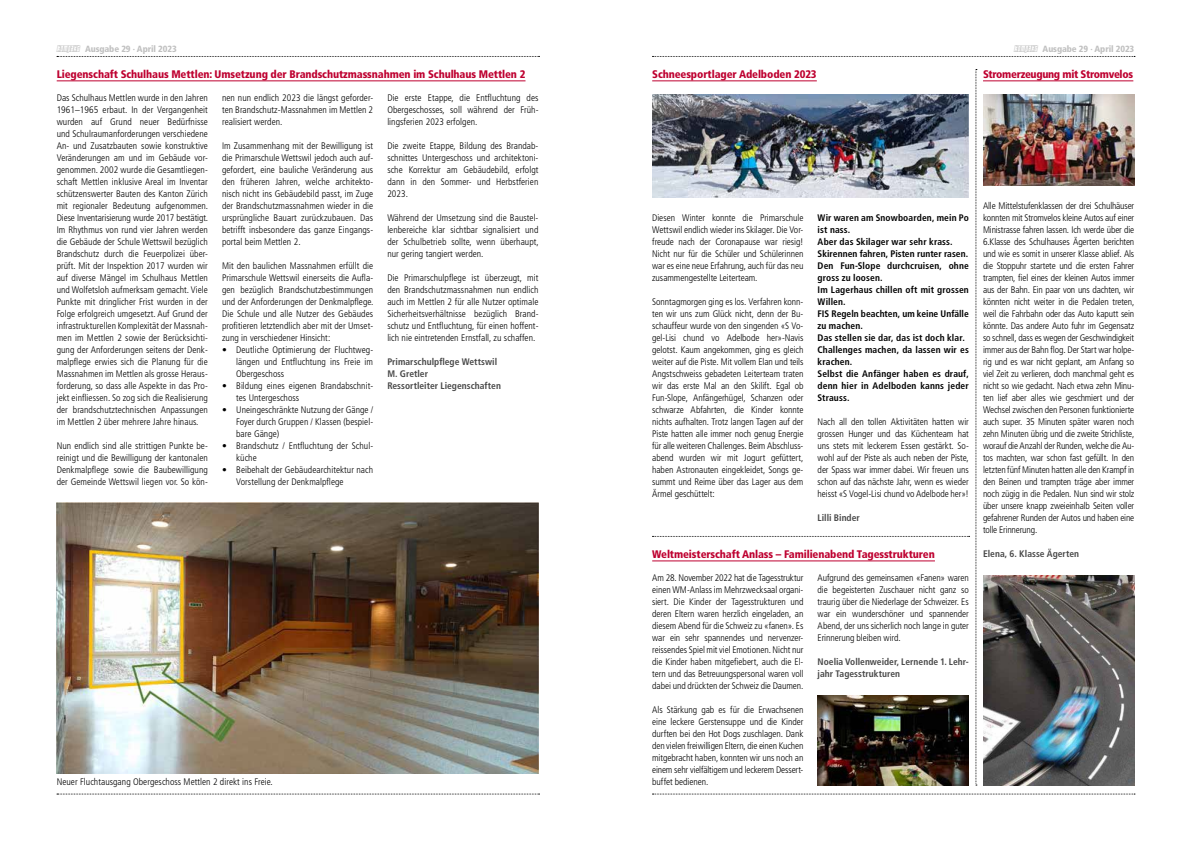
<style>
.page{position:relative;width:1191px;height:842px;background:#fff}
.page>*{position:absolute;margin:0;border:0;box-sizing:border-box;transform-origin:0 0}
.t1{font:900 condensed 11px "Frutiger LT Std";letter-spacing:-.01em;color:#be0030}
.t2{font:900 condensed 11px "Frutiger LT Std";letter-spacing:-.03em;color:#be0030}
.t3{font:300 condensed 9.5px/12px "Frutiger LT Std";letter-spacing:.005em;color:#000;text-align:justify}
.t4{font:700 condensed 9.5px/12px "Frutiger LT Std";letter-spacing:.01em;color:#000}
.t5{font:700 condensed 9.5px/12px "Frutiger LT Std";color:#484848}
.t6{font:900 condensed 9px "Frutiger LT Std";letter-spacing:-.01em;color:#c0c0c0}
.s1{font-family:"Wideawake";font-weight:400;font-stretch:normal;font-size:7.3px}
</style>
<div class="page">
<svg style="left:652px;top:56px;width:483px;height:1px"></svg>
<svg style="left:57px;top:794px;width:482px;height:1px"></svg>
<svg style="left:652px;top:794px;width:483px;height:1px"></svg>
<svg style="left:57px;top:56px;width:482px;height:1px"></svg>
<hr style="left:57px;top:80px;width:468px;height:1px;background:#be0030">
<hr style="left:652px;top:560px;width:283px;height:1px;background:#be0030">
<hr style="left:983px;top:80px;width:150px;height:1px;background:#be0030">
<hr style="left:652px;top:80px;width:165px;height:1px;background:#be0030">
<img style="left:652px;top:95px;width:317px;height:102px">
<svg style="left:652px;top:536px;width:317px;height:1px"></svg>
<img style="left:57px;top:503px;width:482px;height:270px">
<img style="left:817px;top:695px;width:152px;height:90px">
<img style="left:983px;top:95px;width:151px;height:90px">
<svg style="left:975px;top:69px;width:2px;height:717px"></svg>
<img style="left:983px;top:575px;width:151px;height:210px">
<p class="t6" style="left:57px;top:44px;width:121px"><span class="s1">kompakt</span> Ausgabe 29 · April 2023</p>
<p class="t6" style="left:1014px;top:44px;width:121px"><span class="s1">kompakt</span> Ausgabe 29 · April 2023</p>
<p class="t3" style="left:57px;top:92px;width:153px;text-align:left">Das Schulhaus Mettlen wurde in den Jahren 1961–1965 erbaut. In der Vergangenheit wurden auf Grund neuer Bedürfnisse und Schulraumanforderungen verschiedene An- und Zusatzbauten sowie konstruktive Veränderungen am und im Gebäude vor&shy;genommen. 2002 wurde die Gesamtliegen&shy;schaft Mettlen inklusive Areal im Inventar schützenswerter Bauten des Kanton Zürich mit regionaler Bedeutung aufgenommen.<br>Diese Inventarisierung wurde 2017 bestätigt.<br>Im Rhythmus von rund vier Jahren werden die Gebäude der Schule Wettswil bezüglich Brandschutz durch die Feuerpolizei über&shy;prüft. Mit der Inspektion 2017 wurden wir auf diverse Mängel im Schulhaus Mettlen und Wolfetsloh aufmerksam gemacht. Viele Punkte mit dringlicher Frist wurden in der Folge erfolgreich umgesetzt. Auf Grund der infrastrukturellen Komplexität der Massnah&shy;men im Mettlen 2 sowie der Berücksichti&shy;gung der Anforderungen seitens der Denk&shy;malpflege erwies sich die Planung für die Massnahmen im Mettlen als grosse Heraus&shy;forderung, so dass alle Aspekte in das Pro&shy;jekt einfliessen. So zog sich die Realisierung der brandschutztechnischen Anpassungen im Mettlen 2 über mehrere Jahre hinaus.</p>
<p class="t3" style="left:57px;top:440px;width:153px">Nun endlich sind alle strittigen Punkte be&shy;reinigt und die Bewilligung der kantonalen Denkmalpflege sowie die Baubewilligung der Gemeinde Wettswil liegen vor. So kön-</p>
<p class="t1" style="left:57px;top:67px;width:470px">Liegenschaft Schulhaus Mettlen: Umsetzung der Brandschutzmassnahmen im Schulhaus Mettlen 2</p>
<p class="t1" style="left:652px;top:67px;width:166px">Schneesportlager Adelboden 2023</p>
<p class="t2" style="left:983px;top:67px;width:151px">Stromerzeugung mit Stromvelos</p>
<p class="t3" style="left:387px;top:92px;width:153px">Die erste Etappe, die Entfluchtung des Obergeschosses, soll während der Früh&shy;lingsferien 2023 erfolgen.</p>
<p class="t3" style="left:387px;top:140px;width:153px">Die zweite Etappe, Bildung des Brandab&shy;schnittes Untergeschoss und architektoni&shy;sche Korrektur am Gebäudebild, erfolgt dann in den Sommer- und Herbstferien 2023.</p>
<p class="t3" style="left:387px;top:212px;width:153px">Während der Umsetzung sind die Baustel&shy;lenbereiche klar sichtbar signalisiert und der Schulbetrieb sollte, wenn überhaupt, nur gering tangiert werden.</p>
<p class="t3" style="left:387px;top:272px;width:153px">Die Primarschulpflege ist überzeugt, mit den Brandschutzmassnahmen nun endlich auch im Mettlen 2 für alle Nutzer optimale Sicherheitsverhältnisse bezüglich Brand&shy;schutz und Entfluchtung, für einen hoffent&shy;lich nie eintretenden Ernstfall, zu schaffen.</p>
<p class="t5" style="left:387px;top:356px;width:115px">Primarschulpflege Wettswil<br>M. Gretler<br>Ressortleiter Liegenschaften</p>
<p class="t3" style="left:222px;top:92px;width:153px">nen nun endlich 2023 die längst geforder&shy;ten Brandschutz-Massnahmen im Mettlen 2 realisiert werden.</p>
<p class="t3" style="left:222px;top:140px;width:153px">Im Zusammenhang mit der Bewilligung ist die Primarschule Wettswil jedoch auch auf&shy;gefordert, eine bauliche Veränderung aus den früheren Jahren, welche architekto&shy;nisch nicht ins Gebäudebild passt, im Zuge der Brandschutzmassnahmen wieder in die ursprüngliche Bauart zurückzubauen. Das betrifft insbesondere das ganze Eingangs&shy;portal beim Mettlen 2.</p>
<p class="t3" style="left:222px;top:260px;width:153px">Mit den baulichen Massnahmen erfüllt die Primarschule Wettswil einerseits die Aufla&shy;gen bezüglich Brandschutzbestimmungen und der Anforderungen der Denkmalpflege.<br>Die Schule und alle Nutzer des Gebäudes profitieren letztendlich aber mit der Umset&shy;zung in verschiedener Hinsicht:</p>
<p class="t3" style="left:236px;top:344px;width:138px;text-indent:-14px">• Deutliche Optimierung der Fluchtweg&shy;längen und Entfluchtung ins Freie im Obergeschoss</p>
<p class="t3" style="left:236px;top:380px;width:138px;text-indent:-14px">• Bildung eines eigenen Brandabschnit&shy;tes Untergeschoss</p>
<p class="t3" style="left:236px;top:404px;width:138px;text-indent:-14px">• Uneingeschränkte Nutzung der Gänge / Foyer durch Gruppen / Klassen (bespiel&shy;bare Gänge)</p>
<p class="t3" style="left:236px;top:440px;width:138px;text-indent:-14px">• Brandschutz / Entfluchtung der Schul&shy;küche</p>
<p class="t3" style="left:236px;top:464px;width:138px;text-indent:-14px">• Beibehalt der Gebäudearchitektur nach<br>Vorstellung der Denkmalpflege</p>
<p class="t3" style="left:983px;top:200px;width:153px">Alle Mittelstufenklassen der drei Schulhäuser konnten mit Stromvelos kleine Autos auf einer Ministrasse fahren lassen. Ich werde über die 6.Klasse des Schulhauses Ägerten berichten und wie es somit in unserer Klasse ablief. Als die Stoppuhr startete und die ersten Fahrer trampten, fiel eines der kleinen Autos immer aus der Bahn. Ein paar von uns dachten, wir könnten nicht weiter in die Pedalen treten, weil die Fahrbahn oder das Auto kaputt sein könnte. Das andere Auto fuhr im Gegensatz so schnell, dass es wegen der Geschwindigkeit immer aus der Bahn flog. Der Start war holpe&shy;rig und es war nicht geplant, am Anfang so viel Zeit zu verlieren, doch manchmal geht es nicht so wie gedacht. Nach etwa zehn Minu&shy;ten lief aber alles wie geschmiert und der Wechsel zwischen den Personen funktionierte auch super. 35 Minuten später waren noch zehn Minuten übrig und die zweite Strichliste, worauf die Anzahl der Runden, welche die Au&shy;tos machten, war schon fast gefüllt. In den letzten fünf Minuten hatten alle den Krampf in den Beinen und trampten träge aber immer noch zügig in die Pedalen. Nun sind wir stolz über unsere knapp zweieinhalb Seiten voller gefahrener Runden der Autos und haben eine tolle Erinnerung.</p>
<p class="t5" style="left:983px;top:548px;width:98px">Elena, 6. Klasse Ägerten</p>
<p class="t4" style="left:817px;top:212px;width:153px">Wir waren am Snowboarden, mein Po ist nass.<br>Aber das Skilager war sehr krass.<br>Skirennen fahren, Pisten runter rasen.<br>Den Fun-Slope durchcruisen, ohne gross zu loosen.<br>Im Lagerhaus chillen oft mit grossen<br>Willen.<br>FIS Regeln beachten, um keine Unfälle zu machen.<br>Das stellen sie dar, das ist doch klar.<br>Challenges machen, da lassen wir es krachen.<br>Selbst die Anfänger haben es drauf, denn hier in Adelboden kanns jeder<br>Strauss.</p>
<p class="t3" style="left:817px;top:416px;width:153px">Nach all den tollen Aktivitäten hatten wir grossen Hunger und das Küchenteam hat uns stets mit leckerem Essen gestärkt. So&shy;wohl auf der Piste als auch neben der Piste, der Spass war immer dabei. Wir freuen uns schon auf das nächste Jahr, wenn es wieder heisst «S Vogel-Lisi chund vo Adelbode her»!</p>
<p class="t5" style="left:817px;top:512px;width:44px">Lilli Binder</p>
<p class="t3" style="left:652px;top:212px;width:153px">Diesen Winter konnte die Primarschule Wettswil endlich wieder ins Skilager. Die Vor&shy;freude nach der Coronapause war riesig!<br>Nicht nur für die Schüler und Schülerinnen war es eine neue Erfahrung, auch für das neu zusammengestellte Leiterteam.</p>
<p class="t3" style="left:652px;top:296px;width:153px">Sonntagmorgen ging es los. Verfahren konn&shy;ten wir uns zum Glück nicht, denn der Bu&shy;schauffeur wurde von den singenden «S Vo&shy;gel-Lisi chund vo Adelbode her»-Navis gelotst. Kaum angekommen, ging es gleich weiter auf die Piste. Mit vollem Elan und teils Angstschweiss gebadeten Leiterteam traten wir das erste Mal an den Skilift. Egal ob Fun-Slope, Anfängerhügel, Schanzen oder schwarze Abfahrten, die Kinder konnte nichts aufhalten. Trotz langen Tagen auf der Piste hatten alle immer noch genug Energie für alle weiteren Challenges. Beim Abschluss&shy;abend wurden wir mit Jogurt gefüttert, haben Astronauten eingekleidet, Songs ge&shy;summt und Reime über das Lager aus dem Ärmel geschüttelt:</p>
<p class="t1" style="left:652px;top:547px;width:284px">Weltmeisterschaft Anlass – Familienabend Tagesstrukturen</p>
<p class="t3" style="left:57px;top:776px;width:218px">Neuer Fluchtausgang Obergeschoss Mettlen 2 direkt ins Freie.</p>
<p class="t3" style="left:652px;top:572px;width:153px">Am 28. November 2022 hat die Tagesstruktur einen WM-Anlass im Mehrzwecksaal organi&shy;siert. Die Kinder der Tagesstrukturen und deren Eltern waren herzlich eingeladen, an diesem Abend für die Schweiz zu «fanen». Es war ein sehr spannendes und nervenzer&shy;reissendes Spiel mit viel Emotionen. Nicht nur die Kinder haben mitgefiebert, auch die El&shy;tern und das Betreuungspersonal waren voll dabei und drückten der Schweiz die Daumen.</p>
<p class="t3" style="left:652px;top:704px;width:153px">Als Stärkung gab es für die Erwachsenen eine leckere Gerstensuppe und die Kinder durften bei den Hot Dogs zuschlagen. Dank den vielen freiwilligen Eltern, die einen Kuchen mitgebracht haben, konnten wir uns noch an einem sehr vielfältigem und leckerem Dessert&shy;buffet bedienen.</p>
<p class="t3" style="left:817px;top:572px;width:153px">Aufgrund des gemeinsamen «Fanen» waren die begeisterten Zuschauer nicht ganz so traurig über die Niederlage der Schweizer. Es war ein wunderschöner und spannender Abend, der uns sicherlich noch lange in guter Erinnerung bleiben wird.</p>
<p class="t5" style="left:817px;top:656px;width:153px">Noelia Vollenweider, Lernende 1. Lehr&shy;jahr Tagesstrukturen</p>
</div>
